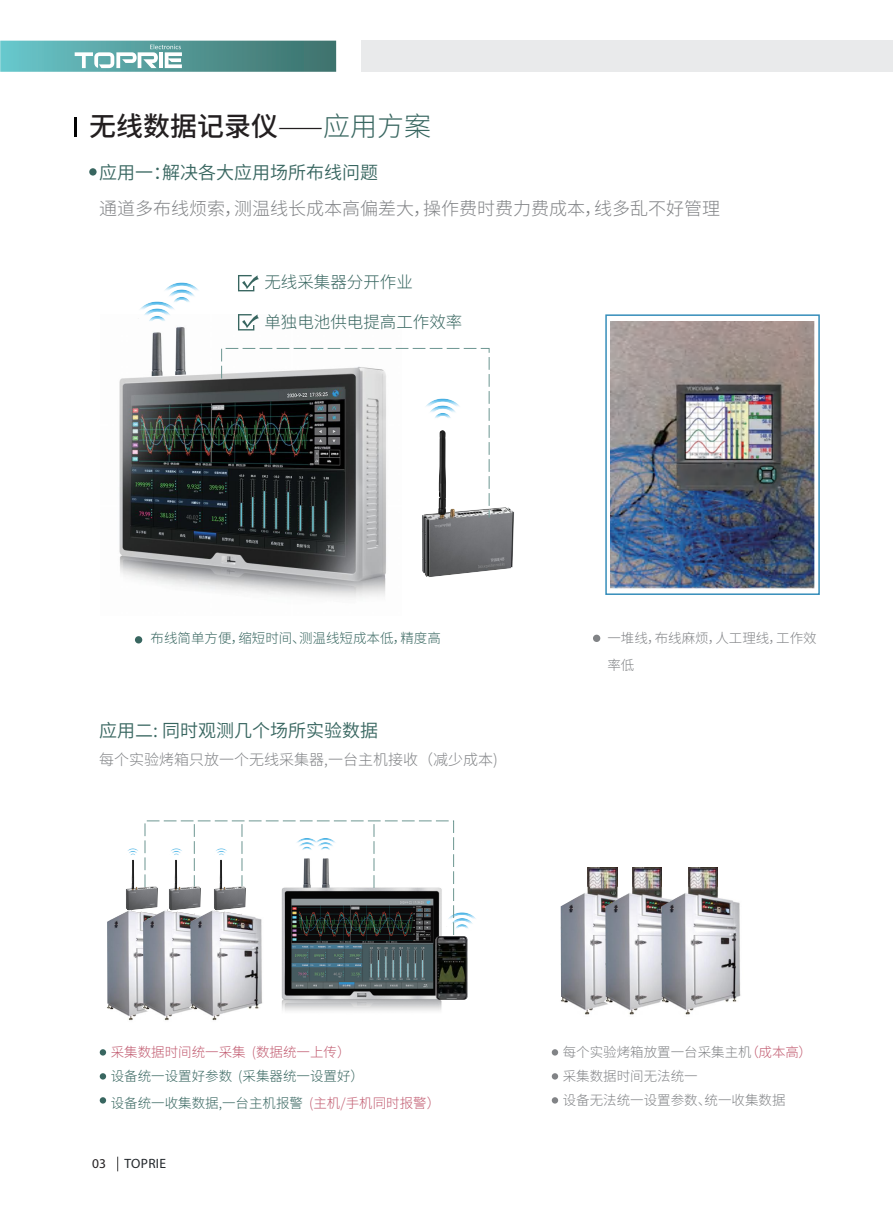
<style>
.page{position:relative;width:893px;height:1212px;background:#fff}
.page>*{position:absolute;margin:0;border:0;box-sizing:border-box;transform-origin:0 0}
.t1{font:500 27px "Source Han Sans CN";color:#231f20}
.t2{font:300 18px "Source Han Sans CN";color:#818386}
.t3{font:18px "Source Han Sans SC";color:#386660}
.t4{font:300 16.5px "Source Han Sans CN";color:#386660}
.t5{font:300 15px "Source Han Sans CN";color:#818386}
.t6{font:300 13.5px/27px "Source Han Sans CN";color:#386660}
.t7{font:300 13.5px/24px "Source Han Sans CN";color:#818386}
.t8{font:300 13.5px "Source Han Sans CN";color:#c15a6f}
.t9{font:13.5px "Myriad Pro";letter-spacing:.02em;color:#22272b}
.t10{font:13.5px "Myriad Pro";color:#231f20}
.s1{font-weight:300}
.s2{font-family:"Source Han Sans SC";font-weight:300;color:#386660}
.s3{color:#c15a6f}
</style>
<div class="page">
<svg style="left:117px;top:1157px;width:1px;height:14px"></svg>
<div style="left:0;top:41px;width:336px;height:31px;background:linear-gradient(to right,#69c6ca,#3e706a)"></div>
<div style="left:361px;top:41px;width:532px;height:31px;background:#e9eaeb"></div>
<svg style="left:75px;top:44px;width:107px;height:24px"></svg>
<hr style="left:74px;top:117px;width:3px;height:20px;background:#030303">
<div style="left:89px;top:168px;width:8px;height:8px;background:#386660;border-radius:50%"></div>
<div style="left:135px;top:636px;width:7px;height:7px;background:#386660;border-radius:50%"></div>
<img style="left:119px;top:326px;width:283px;height:272px">
<img style="left:392px;top:507px;width:122px;height:91px">
<img style="left:140px;top:301px;width:34px;height:20px">
<img style="left:161px;top:282px;width:37px;height:22px">
<svg style="left:221px;top:348px;width:269px;height:170px"></svg>
<svg style="left:238px;top:275px;width:21px;height:16px"></svg>
<svg style="left:238px;top:314px;width:21px;height:16px"></svg>
<div style="left:593px;top:635px;width:7px;height:7px;background:#818386;border-radius:50%"></div>
<img style="left:611px;top:321px;width:203px;height:267px">
<div style="left:605px;top:314px;width:215px;height:281px;border:2px solid #358dba"></div>
<img style="left:588px;top:868px;width:29px;height:19px">
<img style="left:560px;top:887px;width:44px;height:128px">
<img style="left:632px;top:868px;width:30px;height:19px">
<img style="left:604px;top:887px;width:56px;height:128px">
<img style="left:688px;top:868px;width:30px;height:19px">
<img style="left:660px;top:887px;width:81px;height:128px">
<svg style="left:100px;top:1049px;width:6px;height:6px"></svg>
<svg style="left:100px;top:1073px;width:6px;height:6px"></svg>
<svg style="left:100px;top:1097px;width:6px;height:6px"></svg>
<svg style="left:552px;top:1049px;width:6px;height:6px"></svg>
<svg style="left:552px;top:1073px;width:6px;height:6px"></svg>
<svg style="left:552px;top:1097px;width:6px;height:6px"></svg>
<img style="left:281px;top:841px;width:174px;height:170px">
<img style="left:107px;top:917px;width:35px;height:104px">
<img style="left:142px;top:918px;width:47px;height:103px">
<img style="left:189px;top:938px;width:73px;height:83px">
<img style="left:454px;top:908px;width:22px;height:22px">
<svg style="left:144px;top:820px;width:310px;height:118px"></svg>
<img style="left:115px;top:854px;width:43px;height:64px">
<img style="left:126px;top:848px;width:17px;height:8px">
<img style="left:158px;top:854px;width:45px;height:64px">
<img style="left:169px;top:846px;width:17px;height:10px">
<img style="left:203px;top:854px;width:51px;height:64px">
<img style="left:214px;top:846px;width:17px;height:10px">
<img style="left:435px;top:936px;width:33px;height:64px">
<h1 class="t1" style="left:89px;top:111px;width:343px">无线数据记录仪<span class="s1">⸺</span><span class="s2">应用方案</span></h1>
<h2 class="t3" style="left:99px;top:162px;width:281px">应用一：解决各大应用场所布线问题</h2>
<h2 class="t2" style="left:99px;top:198px;width:623px">通道多布线烦索，测温线长成本高偏差大，操作费时费力费成本，线多乱不好管理</h2>
<p class="t4" style="left:264px;top:272px;width:150px">无线采集器分开作业</p>
<p class="t4" style="left:264px;top:312px;width:199px">单独电池供电提高工作效率</p>
<p class="t6" style="left:151px;top:624px;width:292px">布线简单方便，缩短时间、测温线短成本低，精度高</p>
<h2 class="t3" style="left:99px;top:720px;width:280px">应用二: 同时观测几个场所实验数据</h2>
<p class="t5" style="left:99px;top:751px;width:400px">每个实验烤箱只放一个无线采集器,一台主机接收（减少成本)</p>
<p class="t7" style="left:607px;top:624px;width:211px;line-height:27px">一堆线，布线麻烦，人工理线，工作效率低</p>
<p class="t8" style="left:111px;top:1044px;width:241px">采集数据时间统一采集 (数据统一上传）</p>
<p class="t6" style="left:111px;top:1063px;width:331px">设备统一设置好参数 (采集器统一设置好）<br>设备统一收集数据,一台主机报警 <span class="s3">(主机/手机同时报警）</span></p>
<p class="t10" style="left:92px;top:1155px;width:15px">03</p>
<p class="t9" style="left:124px;top:1155px;width:43px">TOPRIE</p>
<p class="t7" style="left:563px;top:1040px;width:251px">每个实验烤箱放置一台采集主机<span class="s3">（成本高）</span>采集数据时间无法统一<br>设备无法统一设置参数、统一收集数据</p>
</div>
